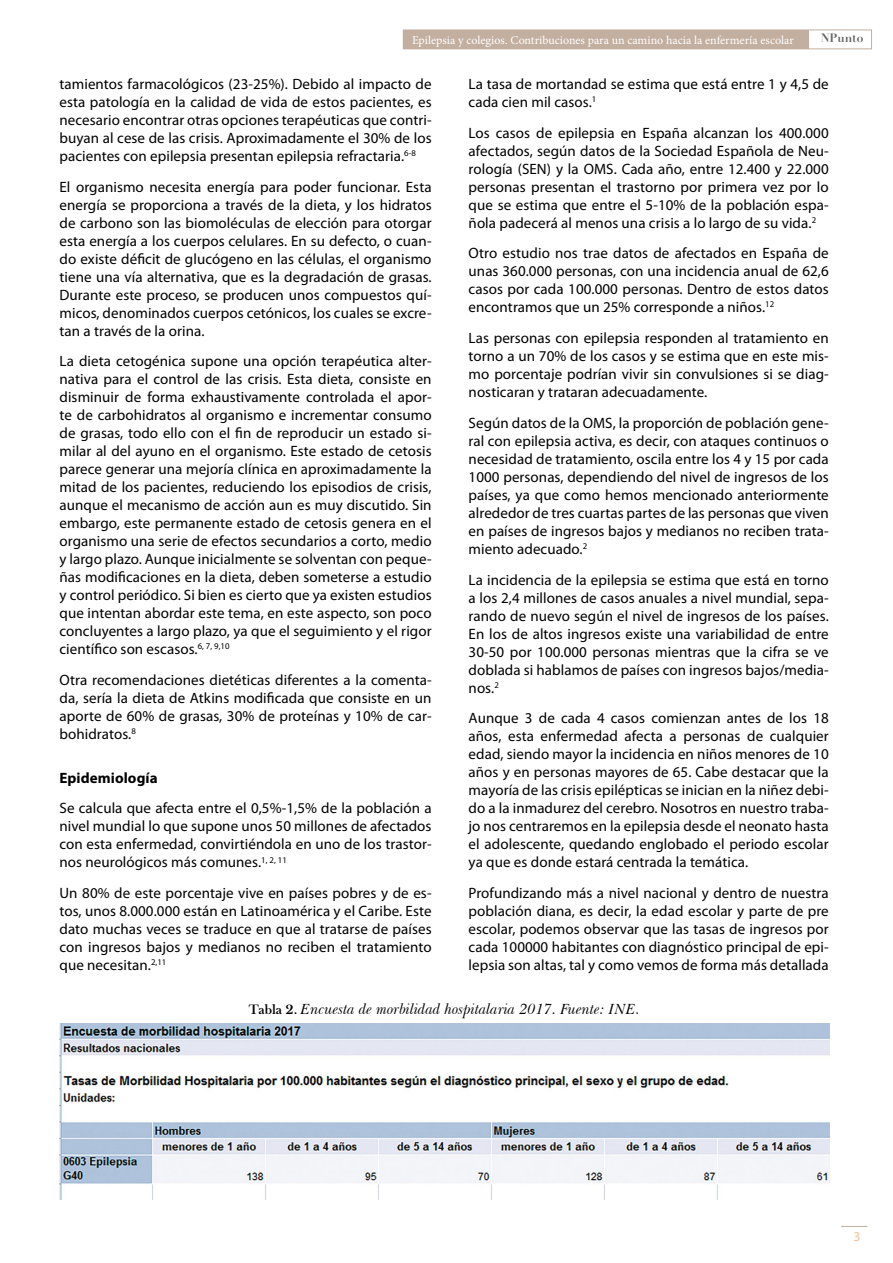
<style>
.page{position:relative;width:893px;height:1263px;background:#fff}
.page>*{position:absolute;margin:0;border:0;box-sizing:border-box;transform-origin:0 0}
.t1{font:15px/18px "Myriad Pro";letter-spacing:.005em;color:#000;text-align:justify}
.t2{font:italic 15px "Baskerville BT";color:#000}
.t3{font:700 15px "Myriad Pro";letter-spacing:.005em;color:#000}
.t4{font:13.5px "Myriad Pro";color:#f6bc96}
.t5{font:12px "Minion Pro";color:#fff}
.t6{font:700 12px "Didot LH";color:#646363}
.s1{font-family:"Baskerville F";font-weight:700;font-style:normal;font-size:13.5px}
</style>
<div class="page">
<svg style="left:841px;top:1226px;width:26px;height:1px"></svg>
<div style="left:403px;top:30px;width:469px;height:19px;border:1px solid #c2afa0"></div>
<div style="left:403px;top:30px;width:405px;height:19px;background:#c2afa0"></div>
<img style="left:60px;top:1023px;width:769px;height:176px">
<p class="t5" style="left:412px;top:32px;width:383px">Epilepsia y colegios. Contribuciones para un camino hacia la enfermería escolar</p>
<p class="t6" style="left:821px;top:30px;width:44px">NPunto</p>
<p class="t1" style="left:60px;top:75px;width:374px">tamientos farmacológicos (23-25%). Debido al impacto de esta patología en la calidad de vida de estos pacientes, es necesario encontrar otras opciones terapéuticas que contri&shy;buyan al cese de las crisis. Aproximadamente el 30% de los pacientes con epilepsia presentan epilepsia refractaria.<sup>6-8</sup></p>
<p class="t1" style="left:60px;top:177px;width:374px">El organismo necesita energía para poder funcionar. Esta energía se proporciona a través de la dieta, y los hidratos de carbono son las biomoléculas de elección para otorgar esta energía a los cuerpos celulares. En su defecto, o cuan&shy;do existe déficit de glucógeno en las células, el organismo tiene una vía alternativa, que es la degradación de grasas.<br>Durante este proceso, se producen unos compuestos quí&shy;micos, denominados cuerpos cetónicos, los cuales se excre&shy;tan a través de la orina.</p>
<p class="t1" style="left:60px;top:352px;width:374px">La dieta cetogénica supone una opción terapéutica alter&shy;nativa para el control de las crisis. Esta dieta, consiste en disminuir de forma exhaustivamente controlada el apor&shy;te de carbohidratos al organismo e incrementar consumo de grasas, todo ello con el fin de reproducir un estado si&shy;milar al del ayuno en el organismo. Este estado de cetosis parece generar una mejoría clínica en aproximadamente la mitad de los pacientes, reduciendo los episodios de crisis, aunque el mecanismo de acción aun es muy discutido. Sin embargo, este permanente estado de cetosis genera en el organismo una serie de efectos secundarios a corto, medio y largo plazo. Aunque inicialmente se solventan con peque&shy;ñas modificaciones en la dieta, deben someterse a estudio y control periódico. Si bien es cierto que ya existen estudios que intentan abordar este tema, en este aspecto, son poco concluyentes a largo plazo, ya que el seguimiento y el rigor científico son escasos.<sup>6,</sup> <sup>7,</sup> <sup>9,10</sup></p>
<p class="t1" style="left:60px;top:671px;width:374px">Otra recomendaciones dietéticas diferentes a la comenta&shy;da, sería la dieta de Atkins modificada que consiste en un aporte de 60% de grasas, 30% de proteínas y 10% de car&shy;bohidratos.<sup>8</sup></p>
<p class="t3" style="left:60px;top:769px;width:100px">Epidemiología</p>
<p class="t1" style="left:60px;top:799px;width:374px">Se calcula que afecta entre el 0,5%-1,5% de la población a nivel mundial lo que supone unos 50 millones de afectados con esta enfermedad, convirtiéndola en uno de los trastor&shy;nos neurológicos más comunes.<sup>1,</sup> <sup>2,</sup> <sup>11</sup></p>
<p class="t1" style="left:60px;top:884px;width:374px">Un 80% de este porcentaje vive en países pobres y de es&shy;tos, unos 8.000.000 están en Latinoamérica y el Caribe. Este dato muchas veces se traduce en que al tratarse de países con ingresos bajos y medianos no reciben el tratamiento que necesitan.<sup>2,11</sup></p>
<p class="t1" style="left:469px;top:75px;width:362px">La tasa de mortandad se estima que está entre 1 y 4,5 de cada cien mil casos.<sup>1</sup></p>
<p class="t1" style="left:469px;top:123px;width:362px">Los casos de epilepsia en España alcanzan los 400.000 afectados, según datos de la Sociedad Española de Neu&shy;rología (SEN) y la OMS. Cada año, entre 12.400 y 22.000 personas presentan el trastorno por primera vez por lo que se estima que entre el 5-10% de la población espa&shy;ñola padecerá al menos una crisis a lo largo de su vida.<sup>2</sup></p>
<p class="t1" style="left:469px;top:244px;width:362px">Otro estudio nos trae datos de afectados en España de unas 360.000 personas, con una incidencia anual de 62,6 casos por cada 100.000 personas. Dentro de estos datos encontramos que un 25% corresponde a niños.<sup>12</sup></p>
<p class="t1" style="left:469px;top:329px;width:362px">Las personas con epilepsia responden al tratamiento en torno a un 70% de los casos y se estima que en este mis&shy;mo porcentaje podrían vivir sin convulsiones si se diag&shy;nosticaran y trataran adecuadamente.</p>
<p class="t1" style="left:469px;top:414px;width:362px">Según datos de la OMS, la proporción de población gene&shy;ral con epilepsia activa, es decir, con ataques continuos o necesidad de tratamiento, oscila entre los 4 y 15 por cada 1000 personas, dependiendo del nivel de ingresos de los países, ya que como hemos mencionado anteriormente alrededor de tres cuartas partes de las personas que viven en países de ingresos bajos y medianos no reciben trata&shy;miento adecuado.<sup>2</sup></p>
<p class="t1" style="left:469px;top:570px;width:362px">La incidencia de la epilepsia se estima que está en torno a los 2,4 millones de casos anuales a nivel mundial, sepa&shy;rando de nuevo según el nivel de ingresos de los países.<br>En los de altos ingresos existe una variabilidad de entre 30-50 por 100.000 personas mientras que la cifra se ve doblada si hablamos de países con ingresos bajos/media&shy;nos.<sup>2</sup></p>
<p class="t1" style="left:469px;top:709px;width:362px">Aunque 3 de cada 4 casos comienzan antes de los 18 años, esta enfermedad afecta a personas de cualquier edad, siendo mayor la incidencia en niños menores de 10 años y en personas mayores de 65. Cabe destacar que la mayoría de las crisis epilépticas se inician en la niñez debi&shy;do a la inmadurez del cerebro. Nosotros en nuestro traba&shy;jo nos centraremos en la epilepsia desde el neonato hasta el adolescente, quedando englobado el periodo escolar ya que es donde estará centrada la temática.</p>
<p class="t1" style="left:469px;top:884px;width:362px">Profundizando más a nivel nacional y dentro de nuestra población diana, es decir, la edad escolar y parte de pre escolar, podemos observar que las tasas de ingresos por cada 100000 habitantes con diagnóstico principal de epi&shy;lepsia son altas, tal y como vemos de forma más detallada</p>
<p class="t2" style="left:249px;top:999px;width:393px"><span class="s1">Tabla 2.</span> Encuesta de morbilidad hospitalaria 2017. Fuente: INE.</p>
<p class="t4" style="left:854px;top:1228px;width:8px">3</p>
</div>
